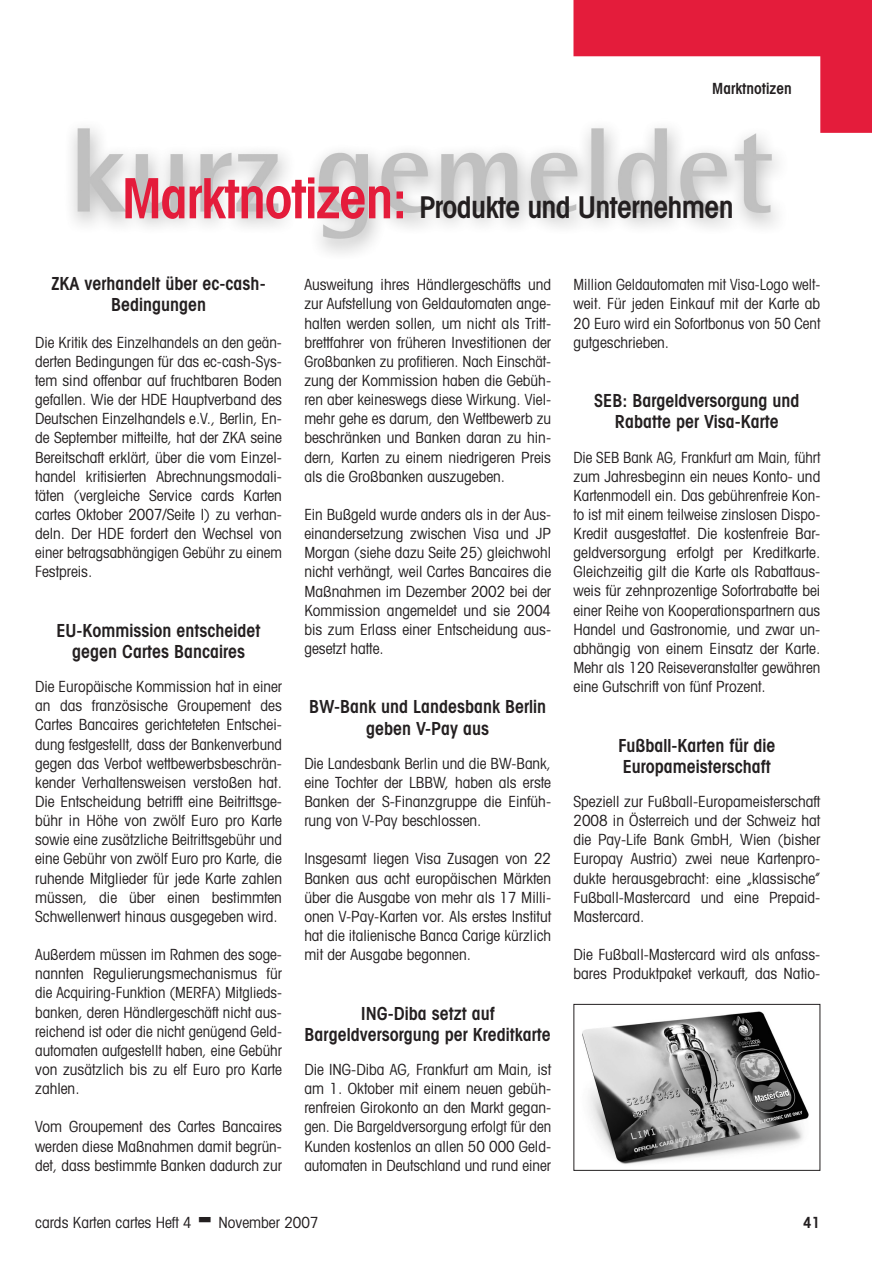
<style>
.page{position:relative;width:872px;height:1268px;background:#fff}
.page>*{position:absolute;margin:0;border:0;box-sizing:border-box;transform-origin:0 0}
.t1{font:600 condensed 30px "Avant Garde";letter-spacing:-.025em;color:#231f20}
.t2{font:600 condensed 18px/21.3px "Avant Garde";color:#231f20;text-align:center}
.t3{font:condensed 15.3px/19.2px "Avant Garde";color:#231f20;text-align:justify}
.t4{font:condensed 15.3px/19.2px "Avant Garde";color:#231f20;text-align:justify;scale:.96 1}
.t5{font:600 condensed 15.3px "Avant Garde";color:#231f20}
.s1{font-size:55.5px;color:#e41c3b}
</style>
<div class="page">
<img style="left:71px;top:127px;width:707px;height:127px">
<img style="left:582px;top:1011px;width:227px;height:153px">
<div style="left:573px;top:1004px;width:247px;height:166px;border:1px solid #231f20"></div>
<svg style="left:573px;top:0;width:299px;height:133px"></svg>
<p class="t5" style="left:712px;top:79px;width:81px">Marktnotizen</p>
<h1 class="t1" style="left:122px;top:189px;width:613px"><span class="s1">Marktnotizen:</span> Produkte und Unternehmen</h1>
<p class="t2" style="left:51px;top:273px;width:215px">ZKA verhandelt über ec-cash-<br>Bedingungen</p>
<p class="t3" style="left:35px;top:332px;width:248px">Die Kritik des Einzelhandels an den geän&shy;derten Bedingungen für das ec-cash-Sys&shy;tem sind offenbar auf fruchtbaren Boden gefallen. Wie der HDE Hauptverband des Deutschen Einzelhandels e.V., Berlin, En&shy;de September mitteilte, hat der ZKA seine Bereitschaft erklärt, über die vom Einzel&shy;handel kritisierten Abrechnungsmodali&shy;täten (vergleiche Service cards Karten cartes Oktober 2007/Seite I) zu verhan&shy;deln. Der HDE fordert den Wechsel von einer betragsabhängigen Gebühr zu einem Festpreis.</p>
<p class="t2" style="left:56px;top:619px;width:205px">EU-Kommission entscheidet gegen Cartes Bancaires</p>
<p class="t3" style="left:35px;top:677px;width:248px">Die Europäische Kommission hat in einer an das französische Groupement des Cartes Bancaires gerichteteten Entschei&shy;dung festgestellt, dass der Bankenverbund gegen das Verbot wettbewerbsbeschrän&shy;kender Verhaltensweisen verstoßen hat.<br>Die Entscheidung betrifft eine Beitrittsge&shy;bühr in Höhe von zwölf Euro pro Karte sowie eine zusätzliche Beitrittsgebühr und eine Gebühr von zwölf Euro pro Karte, die ruhende Mitglieder für jede Karte zahlen müssen, die über einen bestimmten Schwellenwert hinaus ausgegeben wird.</p>
<p class="t3" style="left:35px;top:944px;width:248px">Außerdem müssen im Rahmen des soge&shy;nannten Regulierungsmechanismus für die Acquiring-Funktion (MERFA) Mitglieds&shy;banken, deren Händlergeschäft nicht aus&shy;reichend ist oder die nicht genügend Geld&shy;automaten aufgestellt haben, eine Gebühr von zusätzlich bis zu elf Euro pro Karte zahlen.</p>
<p class="t3" style="left:35px;top:1117px;width:248px">Vom Groupement des Cartes Bancaires werden diese Maßnahmen damit begrün&shy;det, dass bestimmte Banken dadurch zur</p>
<p class="t3" style="left:304px;top:275px;width:248px">Ausweitung ihres Händlergeschäfts und zur Aufstellung von Geldautomaten ange&shy;halten werden sollen, um nicht als Tritt&shy;brettfahrer von früheren Investitionen der Großbanken zu profitieren. Nach Einschät&shy;zung der Kommission haben die Gebüh&shy;ren aber keineswegs diese Wirkung. Viel&shy;mehr gehe es darum, den Wettbewerb zu beschränken und Banken daran zu hin&shy;dern, Karten zu einem niedrigeren Preis als die Großbanken auszugeben.</p>
<p class="t3" style="left:304px;top:504px;width:248px">Ein Bußgeld wurde anders als in der Aus&shy;einandersetzung zwischen Visa und JP Morgan (siehe dazu Seite 25) gleichwohl nicht verhängt, weil Cartes Bancaires die Maßnahmen im Dezember 2002 bei der Kommission angemeldet und sie 2004 bis zum Erlass einer Entscheidung aus&shy;gesetzt hatte.</p>
<p class="t2" style="left:309px;top:696px;width:238px">BW-Bank und Landesbank Berlin geben V-Pay aus</p>
<p class="t3" style="left:304px;top:753px;width:248px">Die Landesbank Berlin und die BW-Bank, eine Tochter der LBBW, haben als erste Banken der S-Finanzgruppe die Einfüh&shy;rung von V-Pay beschlossen.</p>
<p class="t3" style="left:304px;top:849px;width:248px">Insgesamt liegen Visa Zusagen von 22<br>Banken aus acht europäischen Märkten über die Ausgabe von mehr als 17 Milli&shy;onen V-Pay-Karten vor. Als erstes Institut hat die italienische Banca Carige kürzlich mit der Ausgabe begonnen.</p>
<p class="t2" style="left:304px;top:1002px;width:248px">ING-Diba setzt auf<br>Bargeldversorgung per Kreditkarte</p>
<p class="t3" style="left:304px;top:1059px;width:248px">Die ING-Diba AG, Frankfurt am Main, ist am 1. Oktober mit einem neuen gebüh&shy;renfreien Girokonto an den Markt gegan&shy;gen. Die Bargeldversorgung erfolgt für den Kunden kostenlos an allen 50 000 Geld&shy;automaten in Deutschland und rund einer</p>
<p class="t4" style="left:573px;top:275px;width:258px">Million Geldautomaten mit Visa-Logo welt&shy;weit. Für jeden Einkauf mit der Karte ab 20 Euro wird ein Sofortbonus von 50 Cent gutgeschrieben.</p>
<p class="t2" style="left:594px;top:390px;width:207px">SEB: Bargeldversorgung und<br>Rabatte per Visa-Karte</p>
<p class="t4" style="left:573px;top:447px;width:258px">Die SEB Bank AG, Frankfurt am Main, führt zum Jahresbeginn ein neues Konto- und Kartenmodell ein. Das gebührenfreie Kon&shy;to ist mit einem teilweise zinslosen Dispo-Kredit ausgestattet. Die kostenfreie Bar&shy;geldversorgung erfolgt per Kreditkarte.<br>Gleichzeitig gilt die Karte als Rabattaus&shy;weis für zehnprozentige Sofortrabatte bei einer Reihe von Kooperationspartnern aus Handel und Gastronomie, und zwar un&shy;abhängig von einem Einsatz der Karte.<br>Mehr als 120 Reiseveranstalter gewähren eine Gutschrift von fünf Prozent.</p>
<p class="t2" style="left:618px;top:734px;width:159px;text-align:left">Fußball-Karten für die<br>Europameisterschaft</p>
<p class="t3" style="left:573px;top:791px;width:248px">Speziell zur Fußball-Europameisterschaft 2008 in Österreich und der Schweiz hat die Pay-Life Bank GmbH, Wien (bisher Europay Austria) zwei neue Kartenpro&shy;dukte herausgebracht: eine „klassische” Fußball-Mastercard und eine Prepaid-Mastercard.</p>
<p class="t3" style="left:573px;top:944px;width:248px">Die Fußball-Mastercard wird als anfass&shy;bares Produktpaket verkauft, das Natio-</p>
<p class="t3" style="left:35px;top:1212px;width:158px">cards Karten cartes Heft 4</p>
<p class="t3" style="left:218px;top:1212px;width:101px">November 2007</p>
<p class="t5" style="left:803px;top:1213px;width:19px">41</p>
</div>
